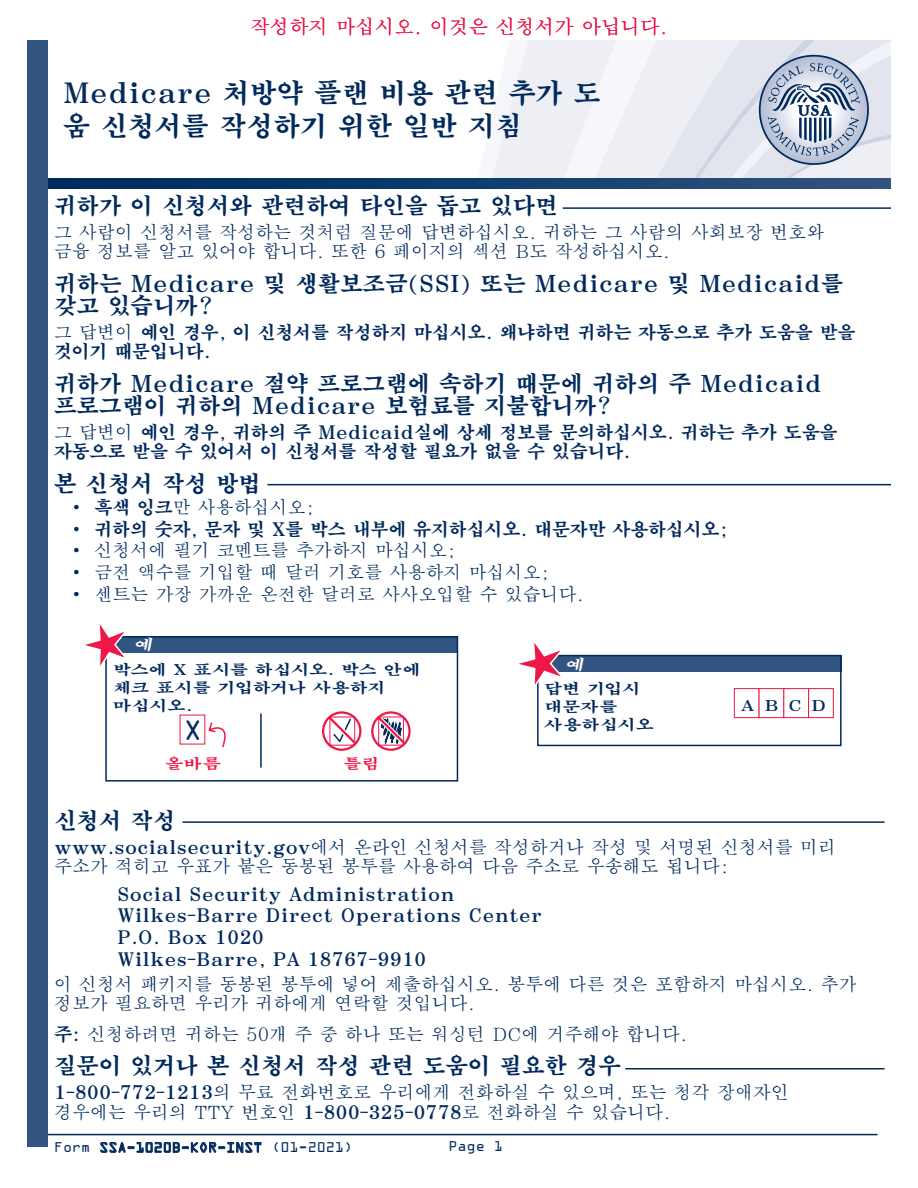
<style>
.page{position:relative;width:918px;height:1188px;background:#fff}
.page>*{position:absolute;margin:0;border:0;box-sizing:border-box;transform-origin:0 0}
.t1{font:30px "OCRA Extended";color:#00295c}
.Instructions_Title{font:700 27px/33px "SM Myungjo Std";color:#00295c}
.Intructions_header{font:700 22.5px/21.8px "SM Myungjo Std";color:#00295c}
.questions{font:500 19.5px "SM Myungjo Std";color:#ed1748}
.Body_2{font:500 18px/19.5px "SM Myungjo Std";color:#00295c}
.Body_2-2{font:700 18px/19.5px "SM Myungjo Std";letter-spacing:-.01em;color:#00295c}
.Address{font:700 18px "SM Myungjo Std";color:#00295c}
.t2{font:15px "OCRA Extended";color:#00295c}
.EX_H{font:italic 700 14.7px "SM Myungjo Std";color:#fff;scale:1.33 1}
.Ex_P{font:700 14.4px/18px "SM Myungjo Std";letter-spacing:-.005em;color:#00295c;scale:1.25 1}
.Correct{font:700 14.4px "SM Myungjo Std";color:#ed1748;scale:1.25 1}
.s1{font-weight:500}
.s2{font-weight:700}
</style>
<div class="page">
<hr style="left:260px;top:714px;width:2px;height:54px;background:#00295c">
<div style="left:107px;top:637px;width:351px;height:16px;background:#325481"></div>
<div style="left:105px;top:636px;width:353px;height:146px;border:2px solid #00295c"></div>
<svg style="left:85px;top:624px;width:47px;height:50px"></svg>
<svg style="left:208px;top:722px;width:18px;height:26px"></svg>
<svg style="left:374px;top:711px;width:37px;height:40px"></svg>
<div style="left:322px;top:711px;width:39px;height:40px;border:2px solid #ed1748;border-radius:50%"></div>
<div style="left:378px;top:717px;width:26px;height:29px;border:1px solid #ed1748"></div>
<div style="left:371px;top:711px;width:40px;height:40px;border:2px solid #ed1748;border-radius:50%"></div>
<svg style="left:322px;top:711px;width:40px;height:39px"></svg>
<div style="left:539px;top:656px;width:303px;height:16px;background:#325481"></div>
<div style="left:537px;top:655px;width:305px;height:91px;border:2px solid #00295c"></div>
<svg style="left:519px;top:643px;width:49px;height:50px"></svg>
<div style="left:734px;top:688px;width:25px;height:30px;background:#fff;border:1px solid #ed1748"></div>
<div style="left:759px;top:688px;width:25px;height:30px;background:#fff;border:1px solid #ed1748"></div>
<div style="left:783px;top:688px;width:26px;height:30px;background:#fff;border:1px solid #ed1748"></div>
<div style="left:808px;top:688px;width:26px;height:30px;background:#fff;border:1px solid #ed1748"></div>
<hr style="left:563px;top:207px;width:328px;height:2px;background:#00295c">
<hr style="left:267px;top:484px;width:624px;height:1px;background:#00295c">
<hr style="left:183px;top:821px;width:702px;height:2px;background:#00295c">
<hr style="left:625px;top:1068px;width:260px;height:2px;background:#00295c">
<svg style="left:100px;top:1142px;width:162px;height:11px"></svg>
<hr style="left:40px;top:1134px;width:838px;height:1px;background:#00295c">
<svg style="left:47px;top:179px;width:844px;height:10px;background:#0d3b6b"></svg>
<svg style="left:476px;top:40px;width:415px;height:143px"></svg>
<div style="left:27px;top:40px;width:20px;height:1108px;background:#325481"></div>
<p class="questions" style="left:250px;top:15px;width:419px">작성하지 마십시오. 이것은 신청서가 아닙니다.</p>
<h2 class="Instructions_Title" style="left:63px;top:77px;width:539px">Medicare 처방약 플랜 비용 관련 추가 도 움 신청서를 작성하기 위한 일반 지침</h2>
<p class="Intructions_header" style="left:54px;top:195px;width:505px">귀하가 이 신청서와 관련하여 타인을 돕고 있다면</p>
<p class="Body_2" style="left:54px;top:223px;width:772px">그 사람이 신청서를 작성하는 것처럼 질문에 답변하십시오. 귀하는 그 사람의 사회보장 번호와 금융 정보를 알고 있어야 합니다. 또한 6 페이지의 섹션 B도 작성하십시오.</p>
<p class="Intructions_header" style="left:54px;top:274px;width:791px">귀하는 Medicare 및 생활보조금(SSI) 또는 Medicare 및 Medicaid를 갖고 있습니까?</p>
<p class="Body_2-2" style="left:54px;top:323px;width:803px"><span class="s1">그 답변이</span> 예인 경우, 이 신청서를 작성하지 마십시오. 왜냐하면 귀하는 자동으로 추가 도움을 받을 것이기 때문입니다.</p>
<p class="Intructions_header" style="left:54px;top:374px;width:769px">귀하가 Medicare 절약 프로그램에 속하기 때문에 귀하의 주 Medicaid 프로그램이 귀하의 Medicare 보험료를 지불합니까?</p>
<p class="Body_2-2" style="left:54px;top:423px;width:785px"><span class="s1">그 답변이</span> 예인 경우, 귀하의 주 Medicaid실에 상세 정보를 문의하십시오. 귀하는 추가 도움을 자동으로 받을 수 있어서 이 신청서를 작성할 필요가 없을 수 있습니다.</p>
<p class="Intructions_header" style="left:54px;top:474px;width:209px">본 신청서 작성 방법</p>
<p class="Body_2" style="left:68px;top:498px;width:249px">• <span class="s2">흑색 잉크</span>만 사용하십시오;</p>
<p class="Body_2-2" style="left:68px;top:520px;width:662px"><span class="s1">•</span> 귀하의 숫자, 문자 및 X를 박스 내부에 유지하십시오. 대문자만 사용하십시오;</p>
<p class="Body_2" style="left:68px;top:541px;width:390px">• 신청서에 필기 코멘트를 추가하지 마십시오;</p>
<p class="Body_2" style="left:68px;top:563px;width:484px">• 금전 액수를 기입할 때 달러 기호를 사용하지 마십시오;</p>
<p class="Body_2" style="left:68px;top:585px;width:518px">• 센트는 가장 가까운 온전한 달러로 사사오입할 수 있습니다.</p>
<p class="EX_H" style="left:133px;top:636px;width:18px">예</p>
<p class="Ex_P" style="left:113px;top:661px;width:247px">박스에 X 표시를 하십시오. 박스 안에 체크 표시를 기입하거나 사용하지 마십시오.</p>
<p class="EX_H" style="left:565px;top:656px;width:18px">예</p>
<p class="Ex_P" style="left:544px;top:681px;width:89px">답변 기입시 대문자를 사용하십시오</p>
<p class="Ex_P" style="left:741px;top:697px;width:70px">ABCD</p>
<h1 class="t1" style="left:183px;top:714px;width:20px">X</h1>
<p class="Correct" style="left:165px;top:756px;width:46px">올바름</p>
<p class="Correct" style="left:343px;top:756px;width:30px">틀림</p>
<p class="Intructions_header" style="left:54px;top:811px;width:123px">신청서 작성</p>
<p class="Body_2" style="left:54px;top:838px;width:784px"><span class="s2">www.socialsecurity.gov</span>에서 온라인 신청서를 작성하거나 작성 및 서명된 신청서를 미리 주소가 적히고 우표가 붙은 동봉된 봉투를 사용하여 다음 주소로 우송해도 됩니다:</p>
<p class="Address" style="left:117px;top:884px;width:339px">Social Security Administration</p>
<p class="Address" style="left:117px;top:906px;width:427px">Wilkes-Barre Direct Operations Center</p>
<p class="Address" style="left:117px;top:927px;width:148px">P.O. Box 1020</p>
<p class="Address" style="left:117px;top:949px;width:311px">Wilkes-Barre, PA 18767-9910</p>
<p class="Body_2" style="left:54px;top:975px;width:804px">이 신청서 패키지를 동봉된 봉투에 넣어 제출하십시오. 봉투에 다른 것은 포함하지 마십시오. 추가 정보가 필요하면 우리가 귀하에게 연락할 것입니다.</p>
<p class="Body_2" style="left:54px;top:1025px;width:635px"><span class="s2">주:</span> 신청하려면 귀하는 50개 주 중 하나 또는 워싱턴 DC에 거주해야 합니다.</p>
<p class="Intructions_header" style="left:54px;top:1056px;width:568px">질문이 있거나 본 신청서 작성 관련 도움이 필요한 경우</p>
<p class="Body_2" style="left:54px;top:1083px;width:737px"><span class="s2">1-800-772-1213</span>의 무료 전화번호로 우리에게 전화하실 수 있으며, 또는 청각 장애자인 경우에는 우리의 TTY 번호인 <span class="s2">1-800-325-0778</span>로 전화하실 수 있습니다.</p>
<p class="t2" style="left:54px;top:1140px;width:300px">Form SSA-1020B-KOR-INST (01-2021)</p>
<p class="t2" style="left:449px;top:1138px;width:56px">Page 1</p>
</div>
